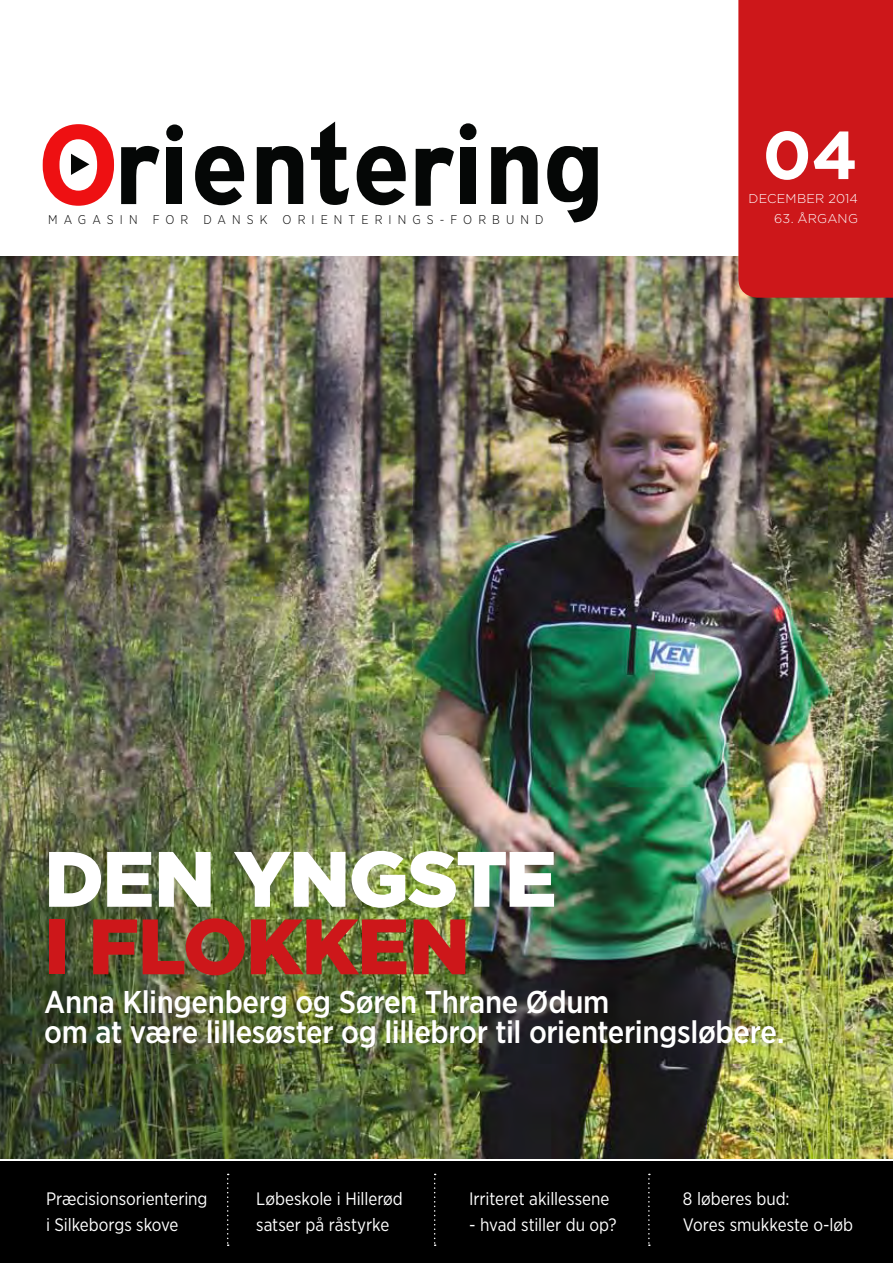
<style>
.page{position:relative;width:893px;height:1263px;background:#fff}
.page>*{position:absolute;margin:0;border:0;box-sizing:border-box;transform-origin:0 0}
.t1{font:900 78.3px "Gotham";letter-spacing:-.025em;color:#fff}
.t2{font:900 78.3px "Gotham";letter-spacing:-.02em;color:#cd171a}
.t3{font:700 67.5px "Gotham";color:#fff}
.t4{font:500 31.5px/30px "Gotham Narrow";letter-spacing:-.01em;color:#fff}
.t5{font:18px/25.5px "Gotham Narrow";letter-spacing:-.005em;color:#fff}
.t6{font:300 12.75px "Gotham";letter-spacing:.015em;color:#fff}
.t7{font:300 12.6px "Gotham Narrow";letter-spacing:.48em;color:#000}
</style>
<div class="page">
<img style="left:0;top:256px;width:893px;height:902px">
<div style="left:0;top:1161px;width:893px;height:102px;background:#000"></div>
<div style="left:738px;top:0;width:155px;height:298px;background:#cd171a"></div>
<svg style="left:227px;top:1174px;width:2px;height:72px"></svg>
<svg style="left:434px;top:1174px;width:2px;height:72px"></svg>
<svg style="left:121px;top:145px;width:38px;height:59px"></svg>
<div style="left:166px;top:124px;width:17px;height:17px;background:#050706;border-radius:50%"></div>
<svg style="left:43px;top:124px;width:71px;height:82px"></svg>
<div style="left:167px;top:147px;width:15px;height:57px;background:#050706"></div>
<svg style="left:195px;top:146px;width:49px;height:59px"></svg>
<svg style="left:257px;top:146px;width:46px;height:58px"></svg>
<svg style="left:311px;top:122px;width:38px;height:83px"></svg>
<svg style="left:357px;top:146px;width:49px;height:59px"></svg>
<div style="left:461px;top:147px;width:15px;height:56px;background:#050706"></div>
<svg style="left:491px;top:146px;width:47px;height:58px"></svg>
<svg style="left:547px;top:146px;width:51px;height:76px"></svg>
<div style="left:460px;top:123px;width:16px;height:17px;background:#050706;border-radius:50%"></div>
<svg style="left:416px;top:147px;width:38px;height:59px"></svg>
<svg style="left:648px;top:1174px;width:2px;height:72px"></svg>
<p class="t7" style="left:48px;top:212px;width:497px">MAGASIN FOR DANSK ORIENTERINGS-FORBUND</p>
<h2 class="t3" style="left:762px;top:110px;width:97px">04</h2>
<p class="t6" style="left:748px;top:191px;width:111px">DECEMBER 2014</p>
<p class="t6" style="left:774px;top:210px;width:85px">63. ÅRGANG</p>
<h1 class="t1" style="left:44px;top:825px;width:514px">DEN YNGSTE</h1>
<h1 class="t2" style="left:44px;top:892px;width:427px">I FLOKKEN</h1>
<h3 class="t4" style="left:44px;top:987px;width:742px">Anna Klingenberg og Søren Thrane Ødum<br>om at være lillesøster og lillebror til orienteringsløbere.</h3>
<p class="t5" style="left:46px;top:1186px;width:163px">Præcisionsorientering i Silkeborgs skove</p>
<p class="t5" style="left:469px;top:1186px;width:142px">Irriteret akillessene</p>
<p class="t5" style="left:256px;top:1186px;width:148px">Løbeskole i Hillerød satser på råstyrke</p>
<p class="t5" style="left:469px;top:1211px;width:149px">- hvad stiller du op?</p>
<p class="t5" style="left:683px;top:1186px;width:172px">8 løberes bud:<br>Vores smukkeste o-løb</p>
</div>
